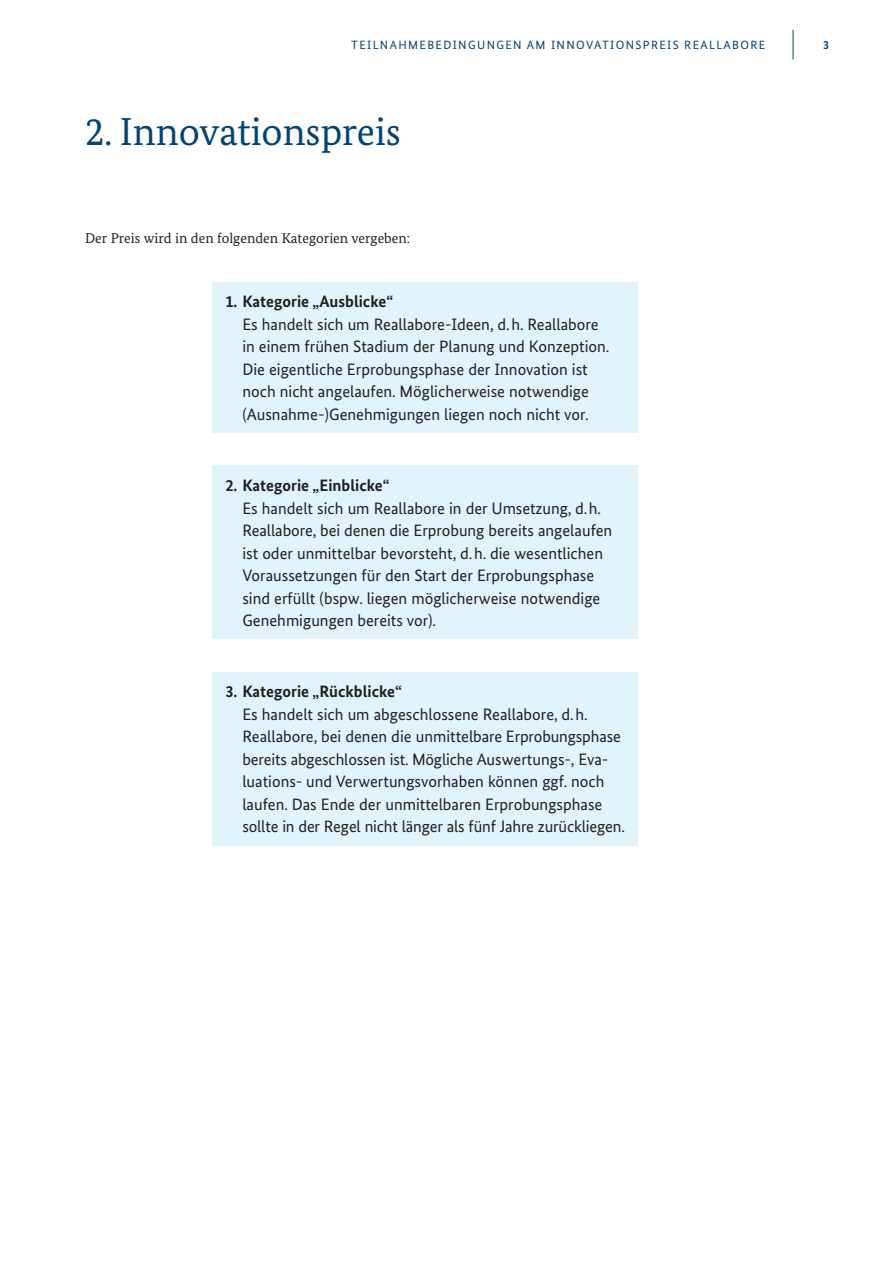
<style>
.page{position:relative;width:893px;height:1263px;background:#fff}
.page>*{position:absolute;margin:0;border:0;box-sizing:border-box;transform-origin:0 0}
.t1{font:39px "Bundes Serif";color:#004578}
.t2{font:16.5px/22.5px "Bundes Sans";color:#231f20}
.t3{font:700 16.5px "Bundes Sans";color:#231f20}
.t4{font:14.25px "Bundes Serif";color:#231f20}
.t5{font:12px "Bundes Sans";letter-spacing:.11em;color:#004578}
.t6{font:700 12px "Bundes Sans";color:#004578}
</style>
<div class="page">
<div style="left:213px;top:282px;width:425px;height:151px;background:#e1f4fc"></div>
<div style="left:213px;top:466px;width:425px;height:173px;background:#e1f4fc"></div>
<div style="left:213px;top:672px;width:425px;height:173px;background:#e1f4fc"></div>
<hr style="left:793px;top:30px;width:1px;height:30px;background:#004578">
<p class="t5" style="left:351px;top:37px;width:416px">TEILNAHMEBEDINGUNGEN AM INNOVATIONSPREIS REALLABORE</p>
<p class="t6" style="left:823px;top:37px;width:7px">3</p>
<h1 class="t1" style="left:85px;top:108px;width:317px">2. Innovationspreis</h1>
<p class="t4" style="left:85px;top:229px;width:327px">Der Preis wird in den folgenden Kategorien vergeben:</p>
<p class="t3" style="left:225px;top:292px;width:169px">1. Kategorie „Ausblicke“</p>
<p class="t2" style="left:242px;top:313px;width:369px">Es handelt sich um Reallabore-Ideen, d.h. Reallabore in einem frühen Stadium der Planung und Konzeption.<br>Die eigentliche Erprobungsphase der Innovation ist noch nicht angelaufen. Möglicherweise notwendige (Ausnahme-)Genehmigungen liegen noch nicht vor.</p>
<p class="t3" style="left:225px;top:475px;width:166px">2. Kategorie „Einblicke“</p>
<p class="t2" style="left:242px;top:497px;width:371px">Es handelt sich um Reallabore in der Umsetzung, d.h.<br>Reallabore, bei denen die Erprobung bereits angelaufen ist oder unmittelbar bevorsteht, d.h. die wesentlichen Voraussetzungen für den Start der Erprobungsphase sind erfüllt (bspw. liegen möglicherweise notwendige Genehmigungen bereits vor).</p>
<p class="t3" style="left:225px;top:682px;width:178px">3. Kategorie „Rückblicke“</p>
<p class="t2" style="left:242px;top:703px;width:384px">Es handelt sich um abgeschlossene Reallabore, d.h.<br>Reallabore, bei denen die unmittelbare Erprobungsphase bereits abgeschlossen ist. Mögliche Auswertungs-, Eva&shy;luations- und Verwertungsvorhaben können ggf. noch laufen. Das Ende der unmittelbaren Erprobungsphase sollte in der Regel nicht länger als fünf Jahre zurückliegen.</p>
</div>
